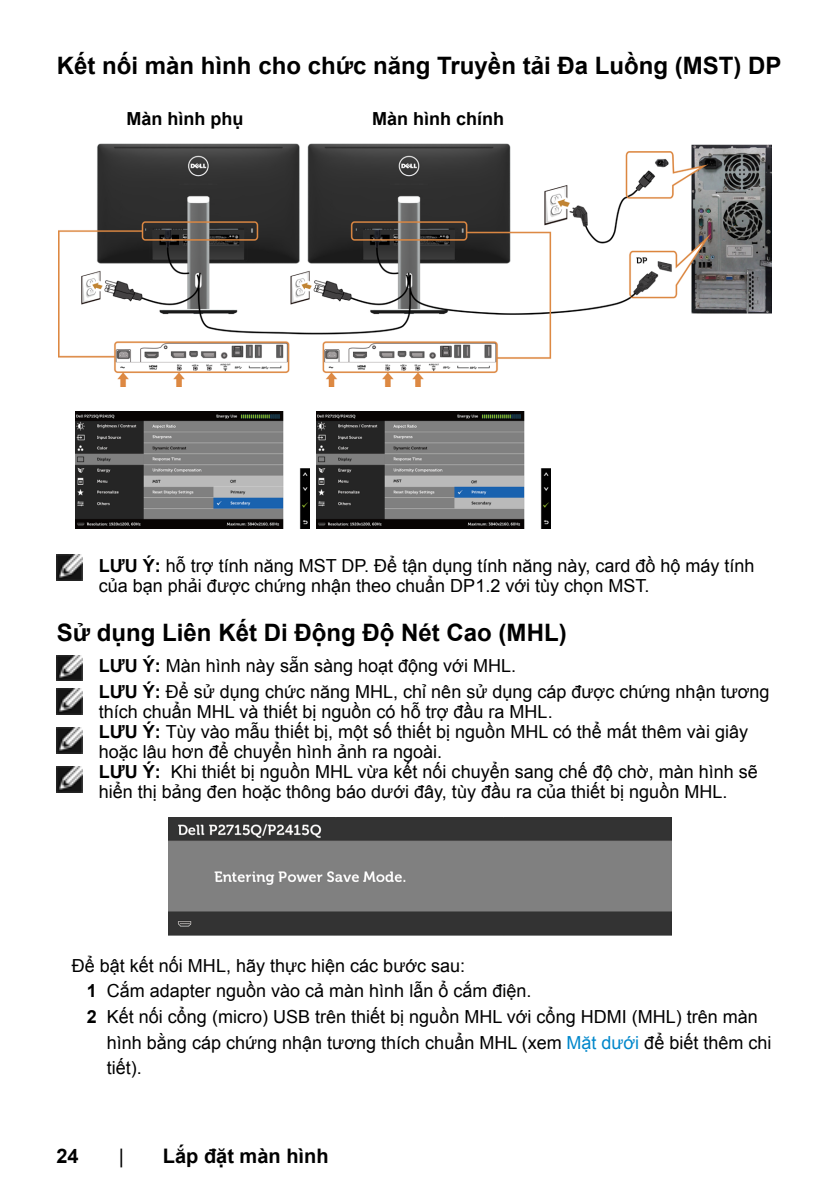
<style>
.page{position:relative;width:840px;height:1191px;background:#fff}
.page>*{position:absolute;margin:0;border:0;box-sizing:border-box;transform-origin:0 0}
.Head4{font:700 24px "Arial";color:#000}
.Head3{font:700 24px "Arial";color:#000}
.t1{font:700 20px "Arial";color:#000}
.t2{font:20px "Arial";color:#000}
.Note{font:18px/20px "Arial";color:#000}
.t3{font:700 18px "Arial";color:#000}
.s1{font-weight:700}
.s2{color:#0087cb}
</style>
<div class="page">
<img style="left:58px;top:143px;width:713px;height:243px">
<img style="left:75px;top:411px;width:234px;height:117px">
<img style="left:316px;top:411px;width:234px;height:117px">
<img style="left:57px;top:555px;width:25px;height:25px">
<img style="left:57px;top:655px;width:25px;height:25px">
<img style="left:57px;top:689px;width:25px;height:25px">
<img style="left:57px;top:727px;width:25px;height:26px">
<img style="left:57px;top:767px;width:25px;height:25px">
<img style="left:168px;top:817px;width:503px;height:119px">
<p class="Head4" style="left:57px;top:50px;width:726px">Kết nối màn hình cho chức năng Truyền tải Đa Luồng (MST) DP</p>
<p class="t3" style="left:126px;top:107px;width:118px">Màn hình phụ</p>
<p class="t3" style="left:372px;top:107px;width:134px">Màn hình chính</p>
<p class="Note" style="left:99px;top:555px;width:657px"><span class="s1">LƯU Ý:</span> hỗ trợ tính năng MST DP. Để tận dụng tính năng này, card đồ hộ máy tính của bạn phải được chứng nhận theo chuẩn DP1.2 với tùy chọn MST.</p>
<p class="Head3" style="left:57px;top:616px;width:511px">Sử dụng Liên Kết Di Động Độ Nét Cao (MHL)</p>
<p class="Note" style="left:99px;top:656px;width:418px"><span class="s1">LƯU Ý:</span> Màn hình này sẵn sàng hoạt động với MHL.</p>
<p class="Note" style="left:99px;top:681px;width:672px"><span class="s1">LƯU Ý:</span> Để sử dụng chức năng MHL, chỉ nên sử dụng cáp được chứng nhận tương thích chuẩn MHL và thiết bị nguồn có hỗ trợ đầu ra MHL.</p>
<p class="Note" style="left:99px;top:721px;width:650px"><span class="s1">LƯU Ý:</span> Tùy vào mẫu thiết bị, một số thiết bị nguồn MHL có thể mất thêm vài giây hoặc lâu hơn để chuyển hình ảnh ra ngoài.</p>
<p class="Note" style="left:99px;top:761px;width:659px"><span class="s1">LƯU Ý:</span> Khi thiết bị nguồn MHL vừa kết nối chuyển sang chế độ chờ, màn hình sẽ hiển thị bảng đen hoặc thông báo dưới đây, tùy đầu ra của thiết bị nguồn MHL.</p>
<p class="Note" style="left:72px;top:955px;width:395px">Để bật kết nối MHL, hãy thực hiện các bước sau:</p>
<p class="Note" style="left:87px;top:981px;width:446px"><span class="s1">1</span> Cắm adapter nguồn vào cả màn hình lẫn ổ cắm điện.</p>
<p class="Note" style="left:87px;top:1007px;width:672px"><span class="s1">2</span> Kết nối cổng (micro) USB trên thiết bị nguồn MHL với cổng HDMI (MHL) trên màn</p>
<p class="Note" style="left:107px;top:1032px;width:665px">hình bằng cáp chứng nhận tương thích chuẩn MHL (xem <span class="s2">Mặt dưới</span> để biết thêm chi</p>
<p class="Note" style="left:107px;top:1058px;width:37px">tiết).</p>
<p class="t1" style="left:56px;top:1142px;width:24px">24</p>
<p class="t2" style="left:119px;top:1142px;width:7px">|</p>
<p class="t1" style="left:163px;top:1142px;width:167px">Lắp đặt màn hình</p>
</div>
